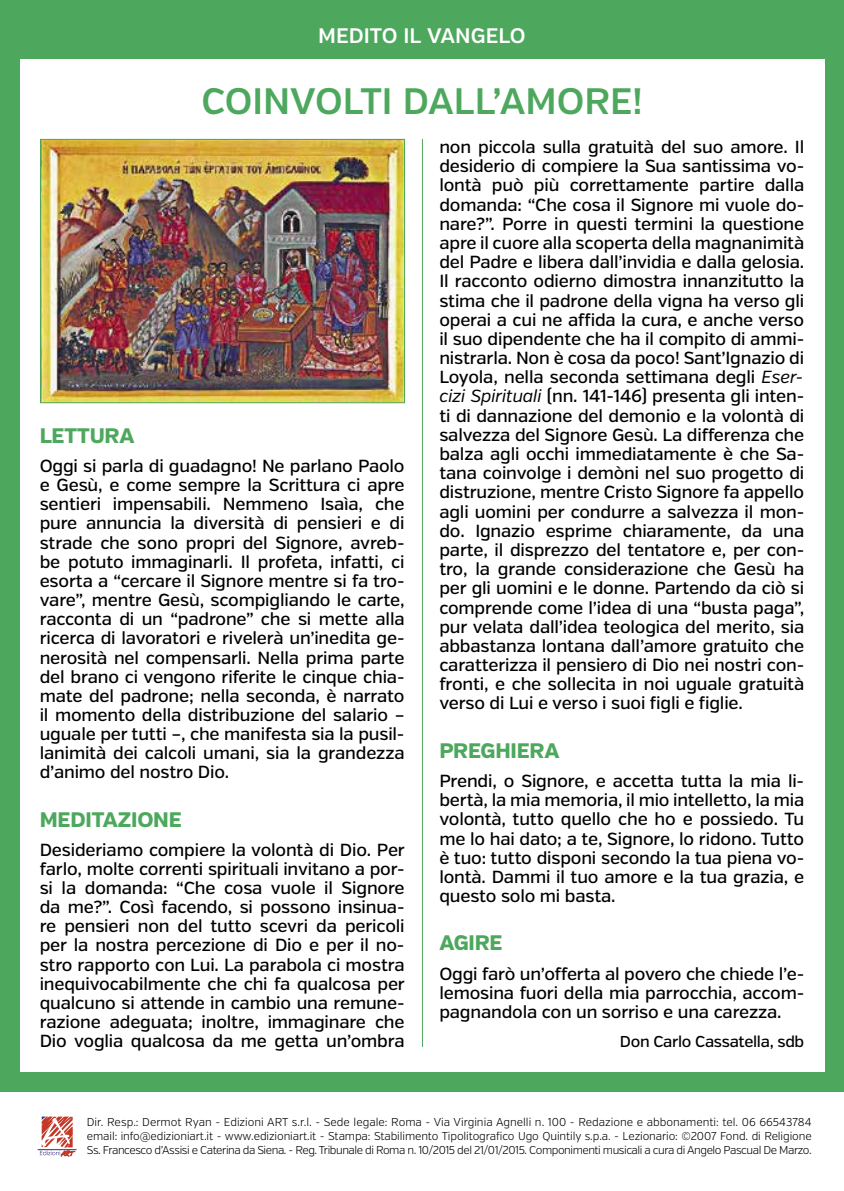
<style>
.page{position:relative;width:844px;height:1191px;background:#fff}
.page>*{position:absolute;margin:0;border:0;box-sizing:border-box;transform-origin:0 0}
.t1{font:600 36.75px "Verb";color:#4da85e}
.t2{font:800 21px "Verb";letter-spacing:-.01em;color:#4da85e}
.t3{font:600 21px "Verb";color:#fff}
.t4{font:500 17.5px/19.2px "Verb";letter-spacing:-.01em;color:#000;text-align:justify}
.t5{font:500 15.75px "Verb";letter-spacing:-.02em;color:#000}
.t6{font:300 11.38px/14px "Verb";letter-spacing:-.04em;color:#000;text-align:justify}
.s1{font-weight:400;font-style:italic}
</style>
<div class="page">
<div style="left:0;top:0;width:843px;height:1091px;background:#4da85e"></div>
<div style="left:20px;top:60px;width:803px;height:1011px;background:#fff"></div>
<hr style="left:422px;top:139px;width:1px;height:908px;background:#4da85e">
<hr style="left:38px;top:1149px;width:38px;height:1px;background:#392d82">
<svg style="left:40px;top:1116px;width:36px;height:40px"></svg>
<img style="left:42px;top:141px;width:361px;height:260px">
<div style="left:40px;top:139px;width:365px;height:264px;border:1px solid #4da85e"></div>
<p class="t3" style="left:318px;top:23px;width:209px">MEDITO IL VANGELO</p>
<h1 class="t1" style="left:201px;top:79px;width:442px">COINVOLTI DALL’AMORE!</h1>
<p class="t2" style="left:40px;top:423px;width:96px">LETTURA</p>
<p class="t4" style="left:40px;top:456px;width:366px">Oggi si parla di guadagno! Ne parlano Paolo e Gesù, e come sempre la Scrittura ci apre sentieri impensabili. Nemmeno Isaìa, che pure annuncia la diversità di pensieri e di strade che sono propri del Signore, avreb&shy;be potuto immaginarli. Il profeta, infatti, ci esorta a “cercare il Signore mentre si fa tro&shy;vare”, mentre Gesù, scompigliando le carte, racconta di un “padrone” che si mette alla ricerca di lavoratori e rivelerà un’inedita ge&shy;nerosità nel compensarli. Nella prima parte del brano ci vengono riferite le cinque chia&shy;mate del padrone; nella seconda, è narrato il momento della distribuzione del salario – uguale per tutti –, che manifesta sia la pusil&shy;lanimità dei calcoli umani, sia la grandezza d’animo del nostro Dio.</p>
<p class="t2" style="left:40px;top:806px;width:144px">MEDITAZIONE</p>
<p class="t4" style="left:40px;top:840px;width:366px">Desideriamo compiere la volontà di Dio. Per farlo, molte correnti spirituali invitano a por&shy;si la domanda: “Che cosa vuole il Signore da me?”. Così facendo, si possono insinua&shy;re pensieri non del tutto scevri da pericoli per la nostra percezione di Dio e per il no&shy;stro rapporto con Lui. La parabola ci mostra inequivocabilmente che chi fa qualcosa per qualcuno si attende in cambio una remune&shy;razione adeguata; inoltre, immaginare che Dio voglia qualcosa da me getta un’ombra</p>
<p class="t4" style="left:439px;top:137px;width:366px">non piccola sulla gratuità del suo amore. Il desiderio di compiere la Sua santissima vo&shy;lontà può più correttamente partire dalla domanda: “Che cosa il Signore mi vuole do&shy;nare?”. Porre in questi termini la questione apre il cuore alla scoperta della magnanimità del Padre e libera dall’invidia e dalla gelosia.<br>Il racconto odierno dimostra innanzitutto la stima che il padrone della vigna ha verso gli operai a cui ne affida la cura, e anche verso il suo dipendente che ha il compito di ammi&shy;nistrarla. Non è cosa da poco! Sant’Ignazio di Loyola, nella seconda settimana degli <span class="s1">Eser&shy;cizi Spirituali</span> (nn. 141-146) presenta gli inten&shy;ti di dannazione del demonio e la volontà di salvezza del Signore Gesù. La differenza che balza agli occhi immediatamente è che Sa&shy;tana coinvolge i demòni nel suo progetto di distruzione, mentre Cristo Signore fa appello agli uomini per condurre a salvezza il mon&shy;do. Ignazio esprime chiaramente, da una parte, il disprezzo del tentatore e, per con&shy;tro, la grande considerazione che Gesù ha per gli uomini e le donne. Partendo da ciò si comprende come l’idea di una “busta paga”, pur velata dall’idea teologica del merito, sia abbastanza lontana dall’amore gratuito che caratterizza il pensiero di Dio nei nostri con&shy;fronti, e che sollecita in noi uguale gratuità verso di Lui e verso i suoi figli e figlie.</p>
<p class="t2" style="left:439px;top:737px;width:121px">PREGHIERA</p>
<p class="t4" style="left:439px;top:771px;width:366px">Prendi, o Signore, e accetta tutta la mia li&shy;bertà, la mia memoria, il mio intelletto, la mia volontà, tutto quello che ho e possiedo. Tu me lo hai dato; a te, Signore, lo ridono. Tutto è tuo: tutto disponi secondo la tua piena vo&shy;lontà. Dammi il tuo amore e la tua grazia, e questo solo mi basta.</p>
<p class="t2" style="left:439px;top:930px;width:65px">AGIRE</p>
<p class="t4" style="left:439px;top:964px;width:366px">Oggi farò un’offerta al povero che chiede l’e&shy;lemosina fuori della mia parrocchia, accom&shy;pagnandola con un sorriso e una carezza.</p>
<p class="t5" style="left:619px;top:1032px;width:186px">Don Carlo Cassatella, sdb</p>
<p class="t6" style="left:87px;top:1114px;width:726px">Dir. Resp.: Dermot Ryan - Edizioni ART s.r.l. - Sede legale: Roma - Via Virginia Agnelli n. 100 - Redazione e abbonamenti: tel. 06 66543784 email: info@edizioniart.it - www.edizioniart.it - Stampa: Stabilimento Tipolitografico Ugo Quintily s.p.a. - Lezionario: ©2007 Fond. di Religione Ss. Francesco d’Assisi e Caterina da Siena. - Reg. Tribunale di Roma n. 10/2015 del 21/01/2015. Componimenti musicali a cura di Angelo Pascual De Marzo.</p>
</div>
